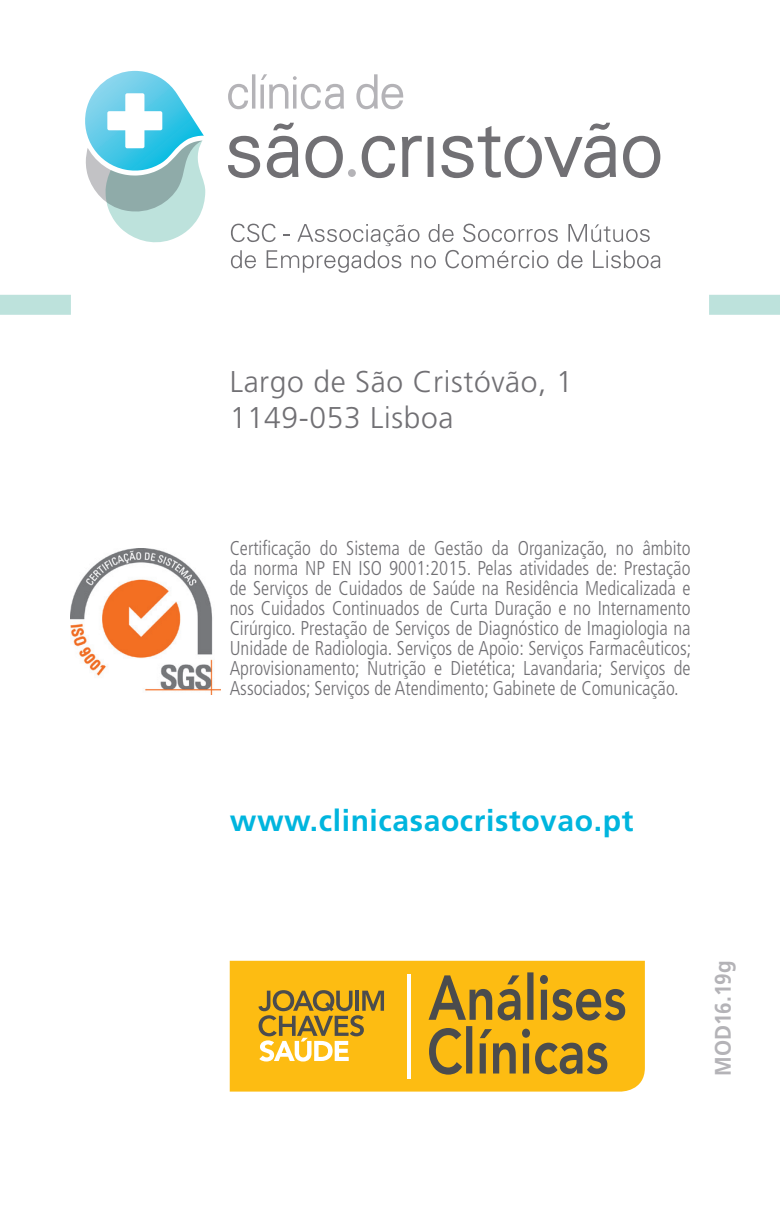
<style>
.page{position:relative;width:780px;height:1205px;background:#fff}
.page>*{position:absolute;margin:0;border:0;box-sizing:border-box;transform-origin:0 0}
.t1{font:300 30px "Frutiger";letter-spacing:.02em;color:#717074}
.t2{font:700 30px "Frutiger";letter-spacing:.02em;color:#00b5de}
.t3{font:700 22.5px "Frutiger";color:#b4b3b7;scale:.92 1}
.t4{font:300 condensed 20px/20px "Frutiger";color:#717074;text-align:justify;scale:.95 1}
</style>
<div class="page">
<div style="left:0;top:295px;width:71px;height:20px;background:#bde2dc"></div>
<div style="left:709px;top:295px;width:71px;height:20px;background:#bde2dc"></div>
<svg style="left:267px;top:136px;width:31px;height:42px"></svg>
<svg style="left:273px;top:123px;width:21px;height:7px"></svg>
<svg style="left:305px;top:136px;width:38px;height:42px"></svg>
<svg style="left:228px;top:136px;width:32px;height:42px"></svg>
<svg style="left:361px;top:136px;width:34px;height:42px"></svg>
<svg style="left:402px;top:136px;width:31px;height:41px"></svg>
<svg style="left:441px;top:123px;width:175px;height:55px"></svg>
<svg style="left:623px;top:136px;width:37px;height:42px"></svg>
<div style="left:348px;top:169px;width:8px;height:8px;background:#b4b3b7;border-radius:50%"></div>
<svg style="left:356px;top:74px;width:47px;height:35px"></svg>
<svg style="left:228px;top:74px;width:116px;height:35px"></svg>
<svg style="left:85px;top:71px;width:120px;height:172px"></svg>
<svg style="left:231px;top:224px;width:429px;height:49px"></svg>
<img style="left:71px;top:548px;width:149px;height:146px">
<div style="left:230px;top:961px;width:414px;height:130px;background:#fdbc12"></div>
<svg style="left:428px;top:972px;width:197px;height:48px;background:#be9426"></svg>
<svg style="left:429px;top:1026px;width:178px;height:48px;background:#bf9426"></svg>
<svg style="left:258px;top:990px;width:126px;height:71px;background:#d3a93a"></svg>
<hr style="left:407px;top:974px;width:3px;height:104px;background:#fff">
<p class="t1" style="left:230px;top:365px;width:344px">Largo de São Cristóvão, 1</p>
<p class="t1" style="left:230px;top:401px;width:225px">1149-053 Lisboa</p>
<p class="t4" style="left:230px;top:538px;width:487px">Certificação do Sistema de Gestão da Organização, no âmbito da norma NP EN ISO 9001:2015. Pelas atividades de: Prestação de Serviços de Cuidados de Saúde na Residência Medicalizada e nos Cuidados Continuados de Curta Duração e no Internamento Cirúrgico. Prestação de Serviços de Diagnóstico de Imagiologia na Unidade de Radiologia. Serviços de Apoio: Serviços Farmacêuticos; Aprovisionamento; Nutrição e Dietética; Lavandaria; Serviços de Associados; Serviços de Atendimento; Gabinete de Comunicação.</p>
<p class="t2" style="left:230px;top:803px;width:405px">www.clinicasaocristovao.pt</p>
<p class="t3" style="left:709px;top:1076px;width:127px;rotate:-90deg">MOD16.19g</p>
</div>
